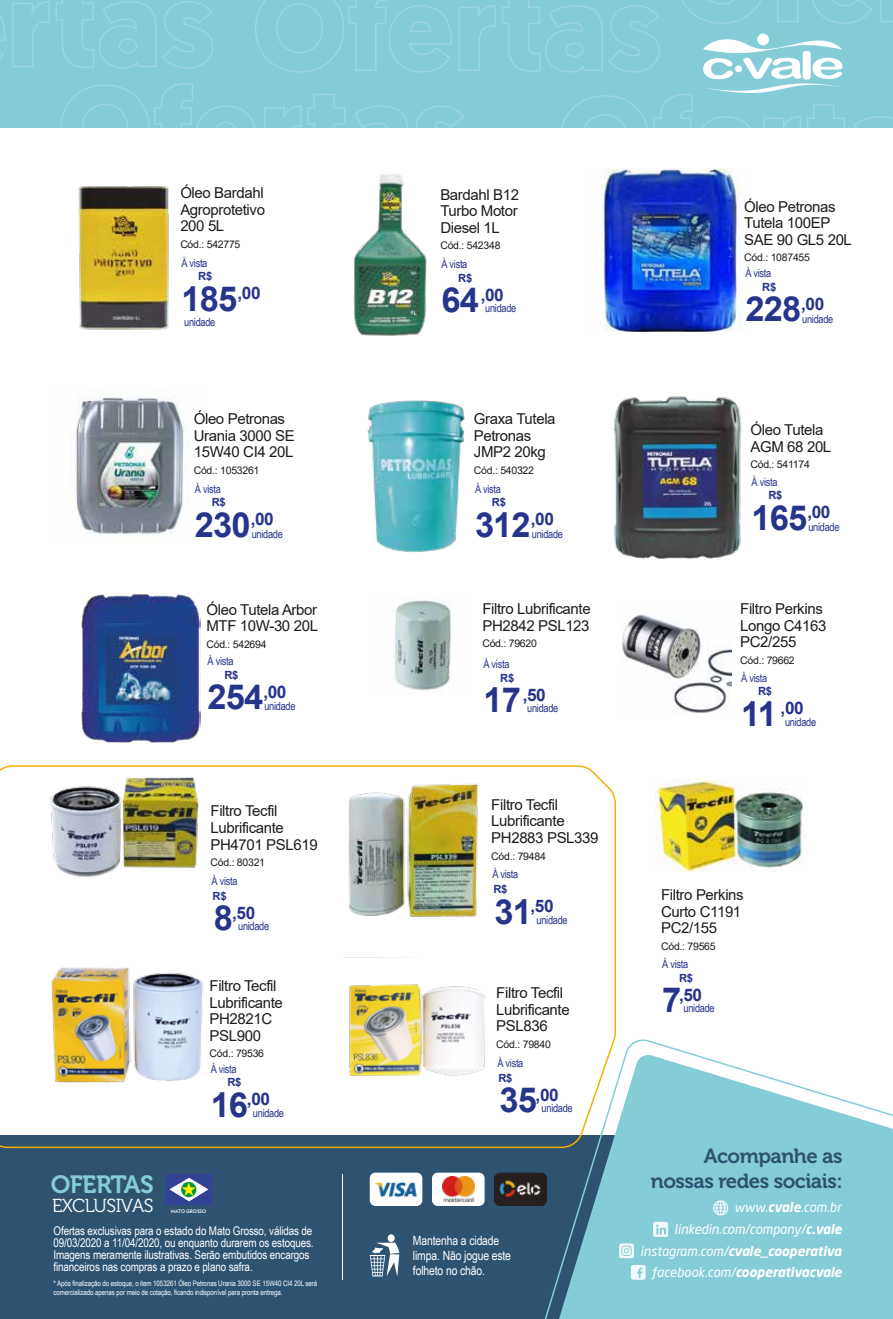
<style>
.page{position:relative;width:893px;height:1319px;background:#fff}
.page>*{position:absolute;margin:0;border:0;box-sizing:border-box;transform-origin:0 0}
.t1{font:700 34.5px "Arial";letter-spacing:-.025em;color:#27348b}
.t2{font:24.75px "Museo 700";letter-spacing:-.025em;color:#85cdd6}
.t3{font:20.4px/24.5px "Museo 700";letter-spacing:-.025em;color:#2e5371;text-align:right}
.t4{font:18.75px "Museo 300";letter-spacing:-.025em;color:#fff}
.t5{font:700 17.25px "Arial";letter-spacing:-.025em;color:#27348b}
.t6{font:15px/16.5px "Arial";letter-spacing:-.025em;color:#1c1c1b}
.t7{font:italic 700 13.2px "Neo Sans Pro";color:#fff}
.t8{font:italic 13.2px/22px "Neo Sans Pro";color:#fff;text-align:right}
.t9{font:12.75px/15.1px "Arial Narrow";letter-spacing:-.01em;color:#fff}
.t10{font:12px/12.1px "Arial Narrow";letter-spacing:-.01em;color:#fff}
.t11{font:11.25px "Arial Narrow";letter-spacing:-.025em;color:#27348b}
.t12{font:700 11.25px "Arial";color:#27348b}
.t13{font:10.5px "Arial";letter-spacing:-.025em;color:#1c1c1b}
.t14{font:7.5px/9.1px "Arial Narrow";letter-spacing:-.01em;color:#fff}
.t15{font:700 4.8px "Verlag";letter-spacing:-.01em;color:#fff}
.s1{font-size:34.5px}
.s2{font-weight:700}
.s3{font-weight:400}
</style>
<div class="page">
<div style="left:0;top:1135px;width:893px;height:183px;background:#2e5371"></div>
<svg style="left:521px;top:1039px;width:372px;height:279px"></svg>
<hr style="left:342px;top:1173px;width:1px;height:106px;background:#fff">
<div style="left:370px;top:1172px;width:52px;height:33px;background:#fff;border-radius:6px"></div>
<img style="left:375px;top:1181px;width:42px;height:17px">
<div style="left:432px;top:1172px;width:53px;height:33px;background:#fff;border-radius:6px"></div>
<img style="left:442px;top:1176px;width:32px;height:25px">
<div style="left:494px;top:1172px;width:53px;height:33px;background:#26201e;border-radius:6px"></div>
<img style="left:499px;top:1180px;width:42px;height:18px">
<svg style="left:388px;top:1233px;width:7px;height:8px"></svg>
<svg style="left:370px;top:1242px;width:29px;height:34px"></svg>
<svg style="left:713px;top:1200px;width:15px;height:15px"></svg>
<svg style="left:653px;top:1221px;width:15px;height:15px"></svg>
<svg style="left:631px;top:1264px;width:15px;height:15px"></svg>
<svg style="left:619px;top:1243px;width:15px;height:14px"></svg>
<div style="left:166px;top:1173px;width:46px;height:31px;background:#324395"></div>
<svg style="left:169px;top:1177px;width:39px;height:24px"></svg>
<svg style="left:0;top:0;width:893px;height:128px;background:#89ced7"></svg>
<img style="left:603px;top:168px;width:139px;height:163px">
<img style="left:394px;top:600px;width:58px;height:90px">
<img style="left:622px;top:613px;width:109px;height:101px">
<svg style="left:0;top:765px;width:617px;height:383px"></svg>
<img style="left:75px;top:396px;width:110px;height:139px">
<img style="left:367px;top:400px;width:98px;height:152px">
<img style="left:39px;top:965px;width:187px;height:117px">
<img style="left:613px;top:396px;width:129px;height:163px">
<img style="left:81px;top:594px;width:119px;height:148px">
<img style="left:78px;top:186px;width:91px;height:144px">
<img style="left:353px;top:174px;width:74px;height:162px">
<img style="left:44px;top:765px;width:171px;height:120px">
<img style="left:338px;top:774px;width:147px;height:147px">
<img style="left:344px;top:955px;width:147px;height:147px">
<img style="left:655px;top:778px;width:149px;height:93px">
<p class="t6" style="left:180px;top:185px;width:86px;text-align:justify">Óleo Bardahl Agroprotetivo 200 5L</p>
<p class="t13" style="left:180px;top:237px;width:62px">Cód.: 542775</p>
<p class="t11" style="left:181px;top:255px;width:27px">À vista</p>
<p class="t12" style="left:198px;top:268px;width:16px">R$</p>
<h1 class="t1" style="left:181px;top:274px;width:81px">185<sup>,00</sup></h1>
<p class="t11" style="left:184px;top:314px;width:33px">unidade</p>
<p class="t6" style="left:194px;top:410px;width:103px">Óleo Petronas<br>Urania 3000 SE<br>15W40 CI4 20L</p>
<p class="t13" style="left:194px;top:463px;width:67px">Cód.: 1053261</p>
<p class="t11" style="left:195px;top:480px;width:27px">À vista</p>
<p class="t12" style="left:212px;top:494px;width:16px">R$</p>
<h1 class="t1" style="left:195px;top:500px;width:81px">230<sup>,00</sup></h1>
<p class="t11" style="left:252px;top:526px;width:33px">unidade</p>
<p class="t6" style="left:206px;top:601px;width:113px">Óleo Tutela Arbor<br>MTF 10W-30 20L</p>
<p class="t13" style="left:206px;top:636px;width:62px">Cód.: 542694</p>
<p class="t11" style="left:208px;top:652px;width:27px">À vista</p>
<p class="t12" style="left:224px;top:666px;width:16px">R$</p>
<h1 class="t1" style="left:208px;top:672px;width:81px">254<sup>,00</sup></h1>
<p class="t11" style="left:264px;top:698px;width:33px">unidade</p>
<p class="t6" style="left:211px;top:802px;width:109px">Filtro Tecfil<br>Lubrificante<br>PH4701 PSL619</p>
<p class="t13" style="left:211px;top:855px;width:56px">Cód.: 80321</p>
<p class="t11" style="left:212px;top:872px;width:27px">À vista</p>
<p class="t12" style="left:213px;top:887px;width:16px">R$</p>
<p class="t5" style="left:214px;top:900px;width:43px"><span class="s1">8</span>,50</p>
<p class="t11" style="left:238px;top:918px;width:33px">unidade</p>
<p class="t6" style="left:210px;top:977px;width:75px">Filtro Tecfil<br>Lubrificante<br>PH2821C<br>PSL900</p>
<p class="t13" style="left:210px;top:1046px;width:56px">Cód.: 79536</p>
<p class="t11" style="left:211px;top:1060px;width:27px">À vista</p>
<p class="t12" style="left:227px;top:1074px;width:16px">R$</p>
<p class="t5" style="left:211px;top:1086px;width:61px"><span class="s1">16</span>,00</p>
<p class="t11" style="left:253px;top:1104px;width:33px">unidade</p>
<h2 class="t2" style="left:51px;top:1170px;width:104px">OFERTAS</h2>
<p class="t4" style="left:52px;top:1195px;width:103px">EXCLUSIVAS</p>
<p class="t15" style="left:171px;top:1206px;width:37px">MATO GROSSO</p>
<p class="t10" style="left:54px;top:1223px;width:262px">Ofertas exclusivas para o estado do Mato Grosso, válidas de 09/03/2020 a 11/04/2020, ou enquanto durarem os estoques.<br>Imagens meramente ilustrativas. Serão embutidos encargos financeiros nas compras a prazo e plano safra.</p>
<p class="t14" style="left:54px;top:1278px;width:265px">* Após finalização do estoque, o item 1053261 Óleo Petronas Urania 3000 SE 15W40 CI4 20L será comercializado apenas por meio de cotação, ficando indisponível para pronta entrega.</p>
<p class="t6" style="left:440px;top:186px;width:80px;text-align:justify">Bardahl B12<br>Turbo Motor Diesel 1L</p>
<p class="t13" style="left:440px;top:238px;width:62px">Cód.: 542348</p>
<p class="t11" style="left:441px;top:256px;width:27px">À vista</p>
<p class="t12" style="left:458px;top:270px;width:16px">R$</p>
<p class="t5" style="left:441px;top:283px;width:64px"><span class="s1">64</span>,00</p>
<p class="t11" style="left:485px;top:300px;width:33px">unidade</p>
<p class="t6" style="left:474px;top:410px;width:83px">Graxa Tutela<br>Petronas<br>JMP2 20kg</p>
<p class="t13" style="left:474px;top:463px;width:62px">Cód.: 540322</p>
<p class="t11" style="left:475px;top:480px;width:27px">À vista</p>
<p class="t12" style="left:492px;top:494px;width:16px">R$</p>
<h1 class="t1" style="left:475px;top:500px;width:81px">312<sup>,00</sup></h1>
<p class="t11" style="left:532px;top:525px;width:33px">unidade</p>
<p class="t6" style="left:482px;top:600px;width:110px">Filtro Lubrificante<br>PH2842 PSL123</p>
<p class="t13" style="left:482px;top:636px;width:56px">Cód.: 79620</p>
<p class="t11" style="left:483px;top:656px;width:27px">À vista</p>
<p class="t12" style="left:500px;top:670px;width:16px">R$</p>
<p class="t5" style="left:483px;top:682px;width:64px"><span class="s1">17</span>,50</p>
<p class="t11" style="left:527px;top:700px;width:33px">unidade</p>
<p class="t6" style="left:491px;top:796px;width:109px">Filtro Tecfil<br>Lubrificante<br>PH2883 PSL339</p>
<p class="t13" style="left:491px;top:848px;width:56px">Cód.: 79484</p>
<p class="t11" style="left:492px;top:866px;width:27px">À vista</p>
<p class="t12" style="left:493px;top:881px;width:16px">R$</p>
<p class="t5" style="left:495px;top:893px;width:61px"><span class="s1">31</span>,50</p>
<p class="t11" style="left:537px;top:911px;width:33px">unidade</p>
<p class="t6" style="left:496px;top:984px;width:75px">Filtro Tecfil<br>Lubrificante<br>PSL836</p>
<p class="t13" style="left:496px;top:1036px;width:56px">Cód.: 79840</p>
<p class="t11" style="left:497px;top:1054px;width:27px">À vista</p>
<p class="t12" style="left:498px;top:1069px;width:16px">R$</p>
<p class="t5" style="left:500px;top:1082px;width:61px"><span class="s1">35</span>,00</p>
<p class="t11" style="left:542px;top:1099px;width:33px">unidade</p>
<p class="t9" style="left:413px;top:1232px;width:100px">Mantenha a cidade limpa. Não jogue este folheto no chão.</p>
<p class="t6" style="left:744px;top:198px;width:109px">Óleo Petronas<br>Tutela 100EP<br>SAE 90 GL5 20L</p>
<p class="t13" style="left:744px;top:250px;width:67px">Cód.: 1087455</p>
<p class="t11" style="left:745px;top:265px;width:27px">À vista</p>
<p class="t12" style="left:762px;top:279px;width:16px">R$</p>
<h1 class="t1" style="left:745px;top:285px;width:81px">228<sup>,00</sup></h1>
<p class="t11" style="left:802px;top:310px;width:33px">unidade</p>
<p class="t6" style="left:750px;top:421px;width:82px">Óleo Tutela<br>AGM 68 20L</p>
<p class="t13" style="left:750px;top:457px;width:61px">Cód.: 541174</p>
<p class="t11" style="left:751px;top:473px;width:27px">À vista</p>
<p class="t12" style="left:768px;top:487px;width:16px">R$</p>
<h1 class="t1" style="left:752px;top:493px;width:81px">165<sup>,00</sup></h1>
<p class="t11" style="left:808px;top:518px;width:33px">unidade</p>
<p class="t6" style="left:740px;top:600px;width:88px">Filtro Perkins<br>Longo C4163<br>PC2/255</p>
<p class="t13" style="left:740px;top:652px;width:56px">Cód.: 79662</p>
<p class="t11" style="left:741px;top:669px;width:27px">À vista</p>
<p class="t12" style="left:758px;top:683px;width:16px">R$</p>
<p class="t5" style="left:741px;top:696px;width:64px"><span class="s1">11</span> ,00</p>
<p class="t11" style="left:785px;top:713px;width:33px">unidade</p>
<p class="t6" style="left:661px;top:886px;width:84px">Filtro Perkins<br>Curto C1191<br>PC2/155</p>
<p class="t13" style="left:661px;top:938px;width:56px">Cód.: 79565</p>
<p class="t11" style="left:662px;top:955px;width:27px">À vista</p>
<p class="t11" style="left:683px;top:999px;width:33px">unidade</p>
<p class="t12" style="left:679px;top:969px;width:16px">R$</p>
<p class="t5" style="left:662px;top:982px;width:41px"><span class="s1">7</span>,50</p>
<h3 class="t3" style="left:651px;top:1143px;width:193px">Acompanhe as nossas redes sociais:</h3>
<p class="t8" style="left:674px;top:1195px;width:169px">www.<span class="s2">cvale</span>.com.br linkedin.com/company/<span class="s2">c.vale</span></p>
<p class="t7" style="left:652px;top:1263px;width:192px"><span class="s3">facebook.com/</span>cooperativacvale</p>
<p class="t7" style="left:640px;top:1242px;width:203px"><span class="s3">instagram.com/</span>cvale_cooperativa</p>
</div>
